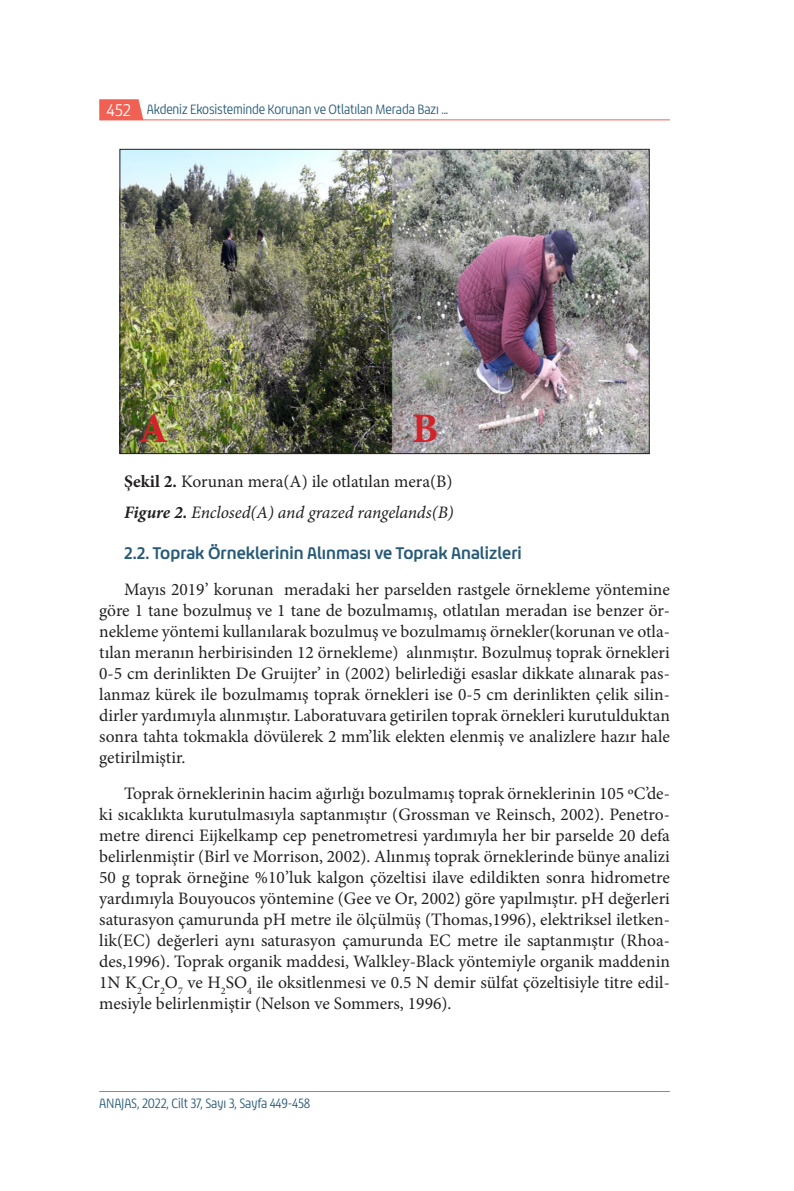
<style>
.page{position:relative;width:794px;height:1191px;background:#fff}
.page>*{position:absolute;margin:0;border:0;box-sizing:border-box;transform-origin:0 0}
.Anan_Metin{font:700 42px "Minion Pro";color:#d1232a}
.Anan_Metin-2{font:17.5px/21px "Minion Pro";color:#231f20;text-align:justify}
.Ara_Başlık{font:17.5px "Chypre Nor Bol";color:#275a77}
.Anan_Metin-3{font:italic 17.5px "Minion Pro";letter-spacing:-.005em;color:#231f20}
.t1{font:14px "Chypre Con Boo";letter-spacing:-.01em;color:#275a77}
.s1{font-family:"Chypre Nor Boo";font-size:17.5px;color:#fff}
.s2{font-weight:700}
</style>
<div class="page">
<hr style="left:99px;top:1091px;width:571px;height:1px;background:#f16153">
<svg style="left:99px;top:99px;width:44px;height:21px"></svg>
<hr style="left:99px;top:120px;width:571px;height:1px;background:#f16153">
<img style="left:121px;top:151px;width:526px;height:301px">
<div style="left:119px;top:149px;width:530px;height:305px;border:1px solid #231f20"></div>
<p class="t1" style="left:106px;top:101px;width:343px"><span class="s1">452</span> Akdeniz Ekosisteminde Korunan ve Otlatılan Merada Bazı ...</p>
<p class="Anan_Metin" style="left:138px;top:399px;width:31px">A</p>
<p class="Anan_Metin" style="left:412px;top:399px;width:28px">B</p>
<p class="Anan_Metin-2" style="left:124px;top:471px;width:330px"><span class="s2">Şekil 2.</span> Korunan mera(A) ile otlatılan mera(B)</p>
<p class="Anan_Metin-3" style="left:124px;top:500px;width:331px"><span class="s2">Figure 2.</span> Enclosed(A) and grazed rangelands(B)</p>
<p class="Ara_Başlık" style="left:124px;top:543px;width:399px">2.2. Toprak Örneklerinin Alınması ve Toprak Analizleri</p>
<p class="Anan_Metin-2" style="left:99px;top:579px;width:572px;text-indent:25px">Mayıs 2019’ korunan meradaki her parselden rastgele örnekleme yöntemine göre 1 tane bozulmuş ve 1 tane de bozulmamış, otlatılan meradan ise benzer ör&shy;nekleme yöntemi kullanılarak bozulmuş ve bozulmamış örnekler(korunan ve otla&shy;tılan meranın herbirisinden 12 örnekleme) alınmıştır. Bozulmuş toprak örnekleri 0-5 cm derinlikten De Gruijter’ in (2002) belirlediği esaslar dikkate alınarak pas&shy;lanmaz kürek ile bozulmamış toprak örnekleri ise 0-5 cm derinlikten çelik silin&shy;dirler yardımıyla alınmıştır. Laboratuvara getirilen toprak örnekleri kurutulduktan sonra tahta tokmakla dövülerek 2 mm’lik elekten elenmiş ve analizlere hazır hale getirilmiştir.</p>
<p class="Anan_Metin-2" style="left:99px;top:783px;width:572px;text-indent:25px">Toprak örneklerinin hacim ağırlığı bozulmamış toprak örneklerinin 105 ºC’de&shy;ki sıcaklıkta kurutulmasıyla saptanmıştır (Grossman ve Reinsch, 2002). Penetro&shy;metre direnci Eijkelkamp cep penetrometresi yardımıyla her bir parselde 20 defa belirlenmiştir (Birl ve Morrison, 2002). Alınmış toprak örneklerinde bünye analizi 50 g toprak örneğine %10’luk kalgon çözeltisi ilave edildikten sonra hidrometre yardımıyla Bouyoucos yöntemine (Gee ve Or, 2002) göre yapılmıştır. pH değerleri saturasyon çamurunda pH metre ile ölçülmüş (Thomas,1996), elektriksel iletken&shy;lik(EC) değerleri aynı saturasyon çamurunda EC metre ile saptanmıştır (Rhoa&shy;des,1996). Toprak organik maddesi, Walkley-Black yöntemiyle organik maddenin 1N K<sub>2</sub>Cr<sub>2</sub>O<sub>7</sub> ve H<sub>2</sub>SO<sub>4</sub> ile oksitlenmesi ve 0.5 N demir sülfat çözeltisiyle titre edil&shy;mesiyle belirlenmiştir (Nelson ve Sommers, 1996).</p>
<p class="t1" style="left:99px;top:1095px;width:212px">ANAJAS, 2022, Cilt 37, Sayı 3, Sayfa 449-458</p>
</div>
